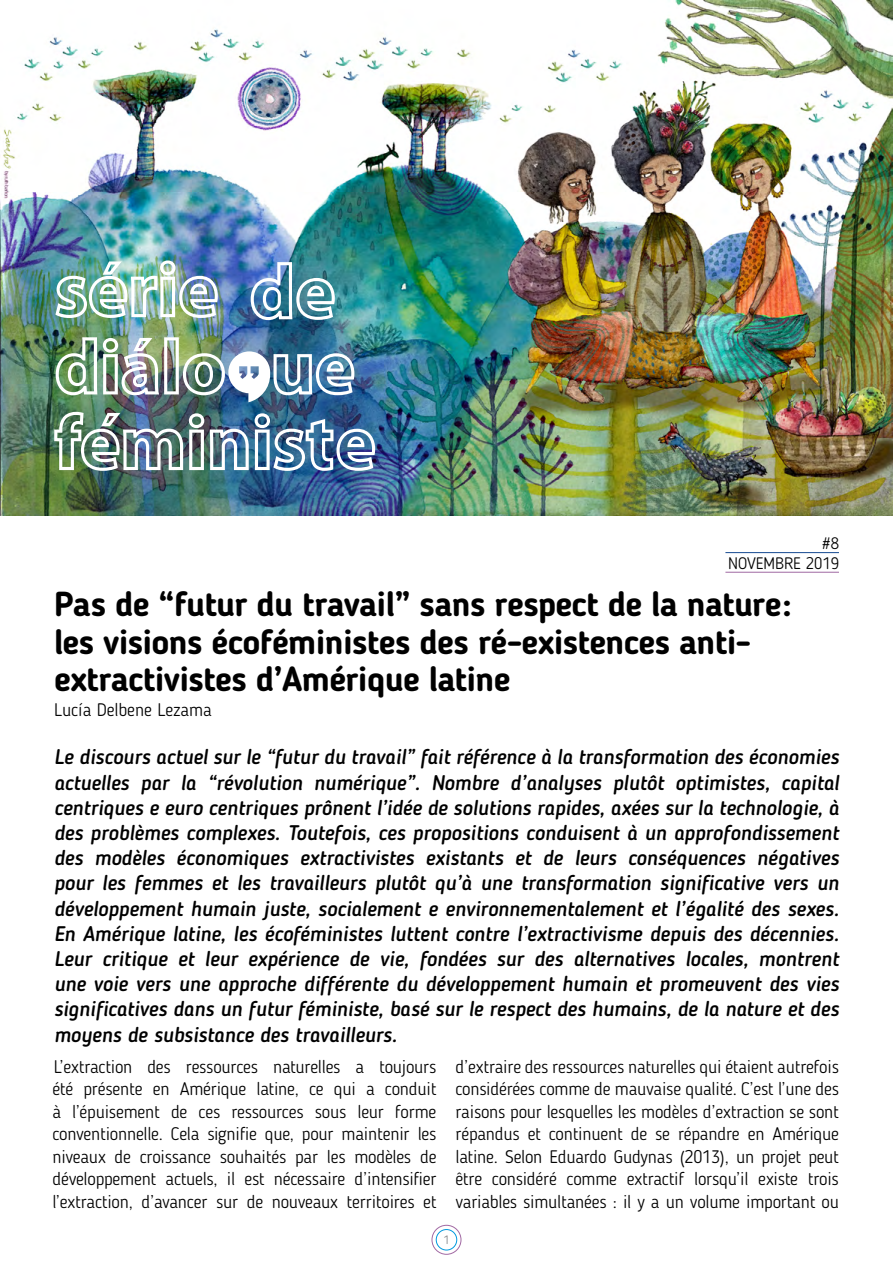
<style>
.page{position:relative;width:893px;height:1263px;background:#fff}
.page>*{position:absolute;margin:0;border:0;box-sizing:border-box;transform-origin:0 0}
.t1{font:700 34.5px/37.5px "Blogger Sans";letter-spacing:-.02em;color:#000}
.t2{font:italic 500 21px/25.2px "Blogger Sans";letter-spacing:-.005em;color:#000;text-align:justify}
.t3{font:300 18px/22.5px "Blogger Sans";letter-spacing:-.01em;color:#000;text-align:justify}
.t4{font:300 16.5px/19.8px "Blogger Sans";color:#000;text-align:right}
.t5{font:300 12px "Blogger Sans";color:#808285}
</style>
<div class="page">
<div style="left:432px;top:1225px;width:29px;height:30px;border:1px solid #a169a3;border-radius:50%"></div>
<div style="left:436px;top:1229px;width:21px;height:21px;border:1px solid #0099de;border-radius:50%"></div>
<img style="left:0;top:0;width:893px;height:515px">
<hr style="left:725px;top:552px;width:114px;height:1px;background:#164a91">
<hr style="left:725px;top:572px;width:114px;height:1px;background:#a069a2">
<img style="left:54px;top:260px;width:321px;height:211px">
<svg style="left:228px;top:351px;width:42px;height:51px"></svg>
<img style="left:101px;top:261px;width:51px;height:165px">
<p class="t4" style="left:728px;top:533px;width:112px">#8<br>NOVEMBRE 2019</p>
<h1 class="t1" style="left:54px;top:585px;width:739px">Pas de “futur du travail” sans respect de la nature: les visions écoféministes des ré-existences anti&shy;extractivistes d’Amérique latine</h1>
<p class="t3" style="left:54px;top:699px;width:159px">Lucía Delbene Lezama</p>
<p class="t2" style="left:54px;top:744px;width:787px">Le discours actuel sur le “futur du travail” fait référence à la transformation des économies actuelles par la “révolution numérique”. Nombre d’analyses plutôt optimistes, capital centriques e euro centriques prônent l’idée de solutions rapides, axées sur la technologie, à des problèmes complexes. Toutefois, ces propositions conduisent à un approfondissement des modèles économiques extractivistes existants et de leurs conséquences négatives pour les femmes et les travailleurs plutôt qu’à une transformation significative vers un développement humain juste, socialement e environnementalement et l’égalité des sexes.<br>En Amérique latine, les écoféministes luttent contre l’extractivisme depuis des décennies.<br>Leur critique et leur expérience de vie, fondées sur des alternatives locales, montrent une voie vers une approche différente du développement humain et promeuvent des vies significatives dans un futur féministe, basé sur le respect des humains, de la nature et des moyens de subsistance des travailleurs.</p>
<p class="t3" style="left:52px;top:1055px;width:386px">L’extraction des ressources naturelles a toujours été présente en Amérique latine, ce qui a conduit à l’épuisement de ces ressources sous leur forme conventionnelle. Cela signifie que, pour maintenir les niveaux de croissance souhaités par les modèles de développement actuels, il est nécessaire d’intensifier l’extraction, d’avancer sur de nouveaux territoires et</p>
<p class="t3" style="left:455px;top:1055px;width:385px">d’extraire des ressources naturelles qui étaient autrefois considérées comme de mauvaise qualité. C’est l’une des raisons pour lesquelles les modèles d’extraction se sont répandus et continuent de se répandre en Amérique latine. Selon Eduardo Gudynas (2013), un projet peut être considéré comme extractif lorsqu’il existe trois variables simultanées : il y a un volume important ou</p>
<p class="t5" style="left:443px;top:1232px;width:7px">1</p>
</div>
